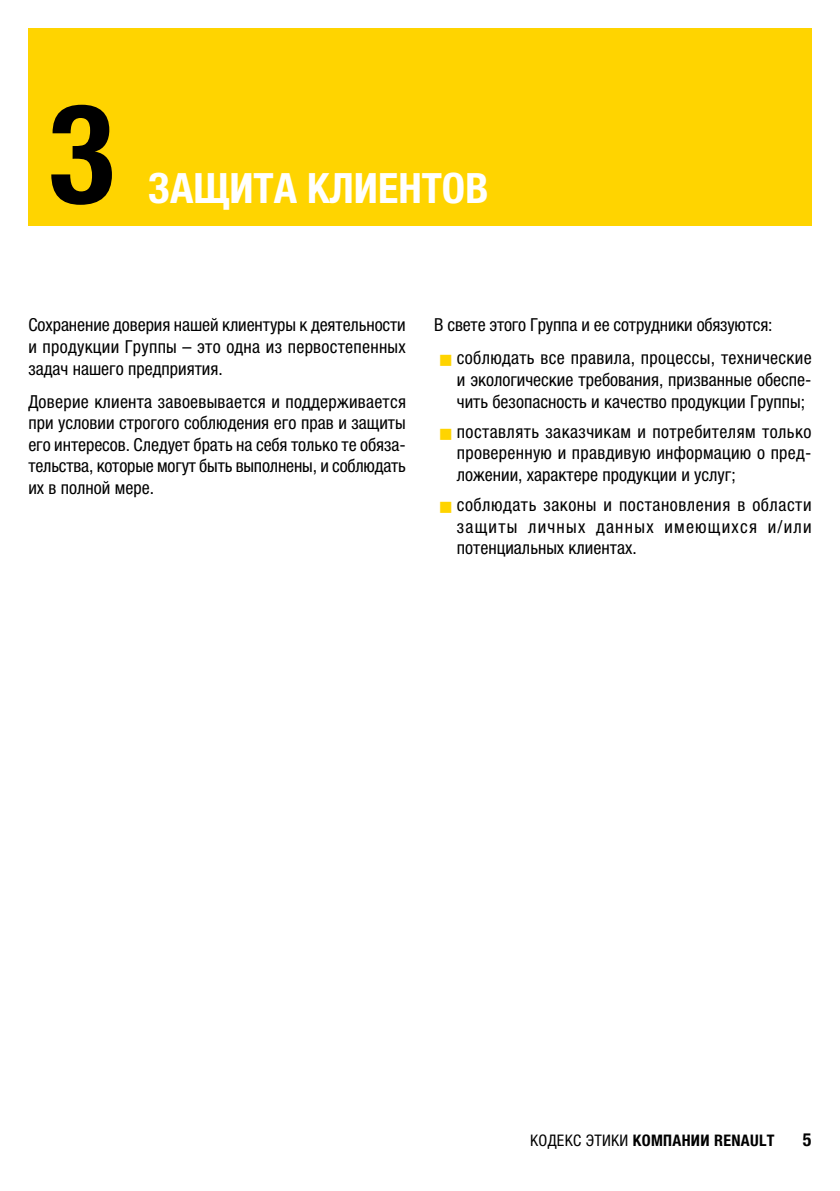
<style>
.page{position:relative;width:840px;height:1191px;background:#fff}
.page>*{position:absolute;margin:0;border:0;box-sizing:border-box;transform-origin:0 0}
.t1{font:700 condensed 138px "Helvetica Neue LTCYR";color:#000}
.t2{font:700 condensed 42px "Helvetica Neue LTCYR";color:#fff}
.t3{font:condensed 18px/21.6px "Helvetica Neue LTCYR";color:#000;text-align:justify}
.t4{font:condensed 18px/33px "Helvetica Neue LTCYR";letter-spacing:.02em;color:#000}
.t5{font:700 condensed 18px "Helvetica Neue LTCYR";color:#000}
.t6{font:700 condensed 16px "Helvetica Neue LTCYR";letter-spacing:.02em;color:#000}
.s1{font-weight:400}
</style>
<div class="page">
<div style="left:28px;top:28px;width:783px;height:197px;background:#ffd400"></div>
<h1 class="t1" style="left:49px;top:77px;width:68px">3</h1>
<h2 class="t2" style="left:148px;top:164px;width:342px">ЗАЩИТА КЛИЕНТОВ</h2>
<p class="t3" style="left:28px;top:314px;width:379px">Сохранение доверия нашей клиентуры к деятельности и продукции Группы – это одна из первостепенных задач нашего предприятия.</p>
<p class="t3" style="left:28px;top:390px;width:379px">Доверие клиента завоевывается и поддерживается при условии строгого соблюдения его прав и защиты его интересов. Следует брать на себя только те обяза&shy;тельства, которые могут быть выполнены, и соблюдать их в полной мере.</p>
<p class="t4" style="left:456px;top:309px;width:356px;text-indent:-23px">В свете этого Группа и ее сотрудники обязуются: соблюдать все правила, процессы, технические</p>
<p class="t3" style="left:456px;top:369px;width:356px">и экологические требования, призванные обеспе&shy;чить безопасность и качество продукции Группы;</p>
<p class="t3" style="left:456px;top:420px;width:356px">поставлять заказчикам и потребителям только проверенную и правдивую информацию о пред&shy;ложении, характере продукции и услуг;</p>
<p class="t3" style="left:456px;top:494px;width:356px">соблюдать законы и постановления в области защиты личных данных имеющихся и/или потенциальных клиентах.</p>
<p class="t6" style="left:530px;top:1131px;width:246px"><span class="s1">КОДЕКС ЭТИКИ</span> КОМПАНИИ RENAULT</p>
<p class="t5" style="left:802px;top:1129px;width:10px">5</p>
</div>
